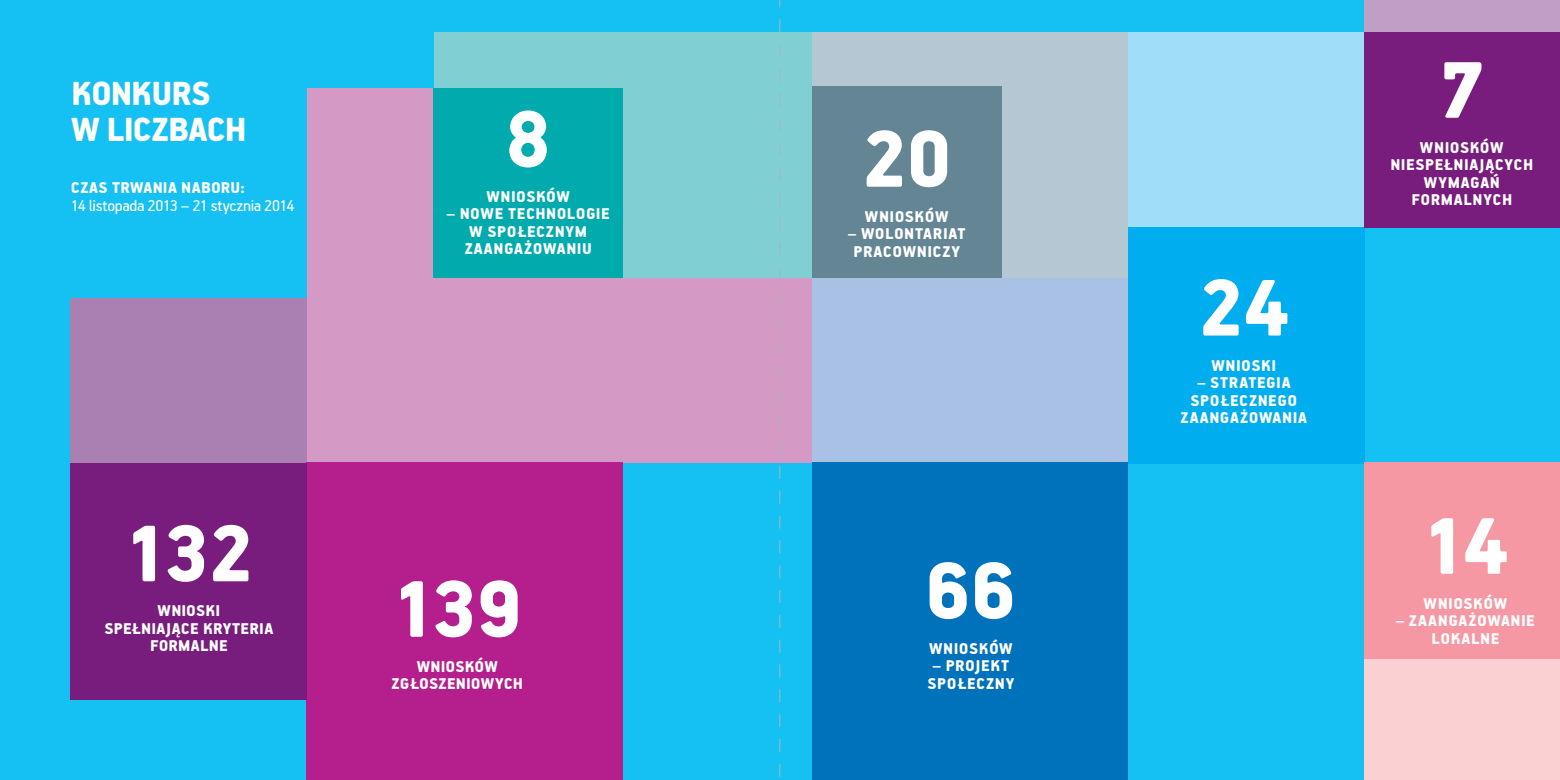
<style>
.page{position:relative;width:1560px;height:780px;background:#fff}
.page>*{position:absolute;margin:0;border:0;box-sizing:border-box;transform-origin:0 0}
.t1{font:900 90px "PF Handbook Pro";letter-spacing:-.03em;color:#fff}
.t2{font:900 37.5px/35px "PF Handbook Pro";letter-spacing:-.025em;color:#fff}
.t3{font:900 17.5px/17.5px "PF Handbook Pro";letter-spacing:.025em;color:#fff;text-align:center}
.t4{font:17.5px "PF Handbook Pro";letter-spacing:-.025em;color:#fff}
</style>
<div class="page">
<div style="left:0;top:0;width:1559px;height:780px;background:#15c0f2"></div>
<div style="left:71px;top:298px;width:236px;height:170px;background:#aa80b2"></div>
<div style="left:307px;top:88px;width:506px;height:375px;background:#d499c4"></div>
<div style="left:307px;top:463px;width:316px;height:317px;background:#b41e8d"></div>
<div style="left:71px;top:463px;width:236px;height:236px;background:#781d7d"></div>
<div style="left:433px;top:33px;width:379px;height:245px;background:#7fcfd3"></div>
<div style="left:1128px;top:33px;width:235px;height:254px;background:#9fddf8"></div>
<div style="left:1128px;top:227px;width:235px;height:237px;background:#00aeef"></div>
<div style="left:812px;top:33px;width:316px;height:245px;background:#b5c7d2"></div>
<div style="left:812px;top:278px;width:316px;height:189px;background:#a8c1e4"></div>
<div style="left:812px;top:463px;width:316px;height:317px;background:#0072bc"></div>
<div style="left:1363px;top:0;width:196px;height:186px;background:#bf9fc5"></div>
<div style="left:1363px;top:33px;width:196px;height:195px;background:#781d7d"></div>
<div style="left:1363px;top:473px;width:196px;height:307px;background:#fad0d2"></div>
<div style="left:1363px;top:462px;width:196px;height:197px;background:#f598a3"></div>
<div style="left:812px;top:86px;width:189px;height:192px;background:#638594"></div>
<div style="left:433px;top:88px;width:190px;height:190px;background:#00aaad"></div>
<svg style="left:779px;top:0;width:1px;height:777px"></svg>
<h2 class="t2" style="left:71px;top:76px;width:177px">KONKURS<br>W LICZBACH</h2>
<p class="t3" style="left:71px;top:178px;width:175px">CZAS TRWANIA NABORU:</p>
<p class="t4" style="left:71px;top:194px;width:225px">14 listopada 2013 – 21 stycznia 2014</p>
<h1 class="t1" style="left:505px;top:85px;width:48px">8</h1>
<p class="t3" style="left:486px;top:187px;width:85px">WNIOSKÓW</p>
<p class="t3" style="left:446px;top:205px;width:165px">– NOWE TECHNOLOGIE<br>W SPOŁECZNYM<br>ZAANGAŻOWANIU</p>
<h1 class="t1" style="left:123px;top:499px;width:132px">132</h1>
<p class="t3" style="left:105px;top:601px;width:170px">WNIOSKI<br>SPEŁNIAJĄCE KRYTERIA<br>FORMALNE</p>
<h1 class="t1" style="left:391px;top:554px;width:134px">139</h1>
<p class="t3" style="left:391px;top:657px;width:133px">WNIOSKÓW<br>ZGŁOSZENIOWYCH</p>
<h1 class="t1" style="left:861px;top:104px;width:93px">20</h1>
<p class="t3" style="left:864px;top:207px;width:85px">WNIOSKÓW</p>
<p class="t3" style="left:847px;top:225px;width:119px">– WOLONTARIAT<br>PRACOWNICZY</p>
<h1 class="t1" style="left:924px;top:536px;width:94px">66</h1>
<p class="t3" style="left:928px;top:639px;width:85px">WNIOSKÓW</p>
<p class="t3" style="left:927px;top:656px;width:88px;text-align:left">– PROJEKT<br>SPOŁECZNY</p>
<h1 class="t1" style="left:1197px;top:253px;width:94px">24</h1>
<p class="t3" style="left:1211px;top:356px;width:66px">WNIOSKI</p>
<p class="t3" style="left:1180px;top:373px;width:128px">– STRATEGIA<br>SPOŁECZNEGO<br>ZAANGAŻOWANIA</p>
<h1 class="t1" style="left:1438px;top:36px;width:48px">7</h1>
<p class="t3" style="left:1390px;top:138px;width:144px">WNIOSKÓW<br>NIESPEŁNIAJĄCYCH<br>WYMAGAŃ<br>FORMALNYCH</p>
<h1 class="t1" style="left:1421px;top:491px;width:89px">14</h1>
<p class="t3" style="left:1423px;top:594px;width:85px">WNIOSKÓW</p>
<p class="t3" style="left:1395px;top:612px;width:141px">– ZAANGAŻOWANIE<br>LOKALNE</p>
</div>
